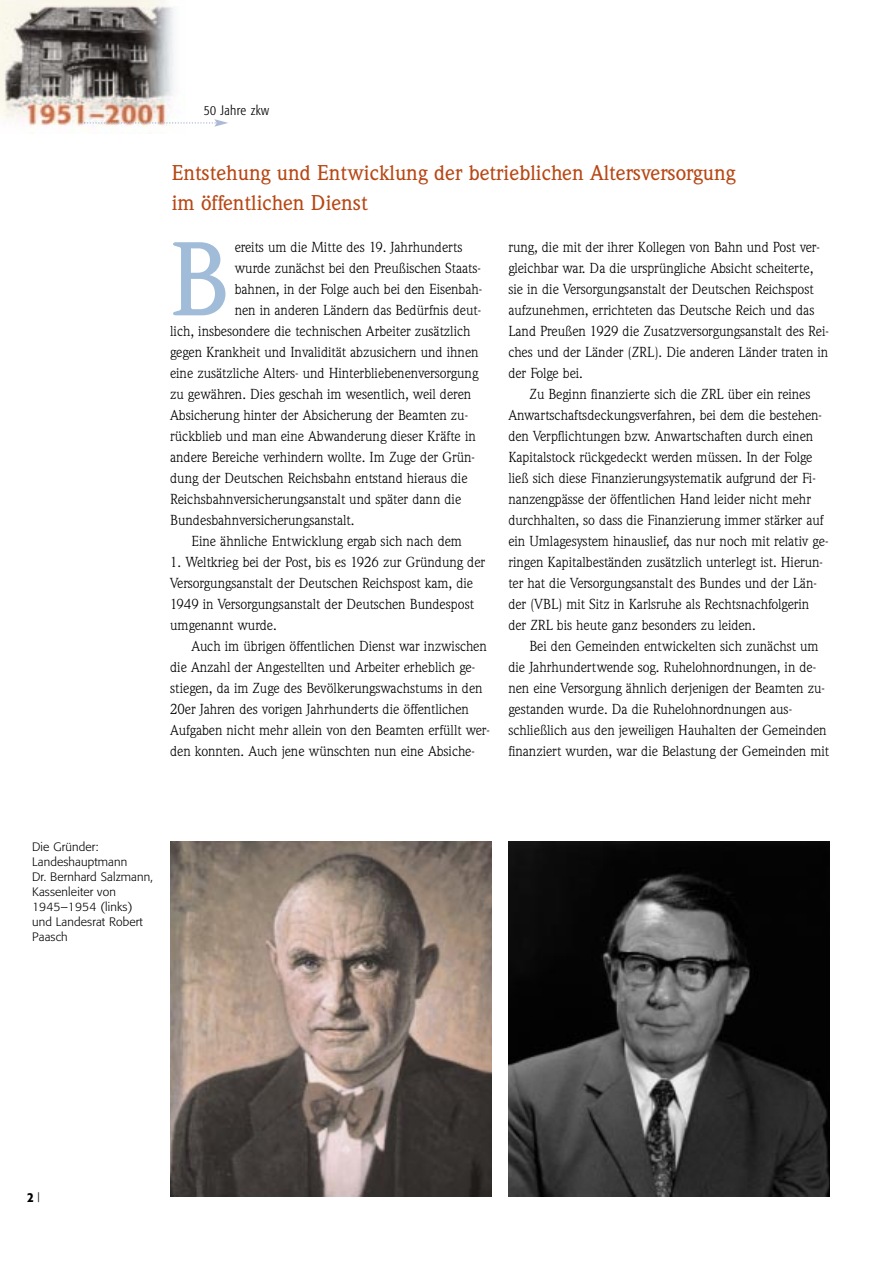
<style>
.page{position:relative;width:893px;height:1263px;background:#fff}
.page>*{position:absolute;margin:0;border:0;box-sizing:border-box;transform-origin:0 0}
.t1{font:500 102.75px "Weidemann";color:#a1bcd8}
.t2{font:500 21px/30px "Weidemann";color:#b84714}
.t3{font:14.25px/21px "Weidemann";color:#000}
.t4{font:300 condensed 13.5px "FO16";letter-spacing:.035em;color:#000}
.t5{font:500 condensed 13.5px "FO16";color:#000}
.t6{font:300 12px/15px "FO16";letter-spacing:.025em;color:#000}
.s1{font-family:"Weidemann";font-weight:400;font-stretch:normal}
</style>
<div class="page">
<img style="left:0;top:0;width:174px;height:133px">
<svg style="left:84px;top:119px;width:144px;height:8px"></svg>
<img style="left:170px;top:842px;width:321px;height:354px">
<img style="left:508px;top:842px;width:321px;height:354px">
<p class="t4" style="left:204px;top:104px;width:67px">50 Jahre zkw</p>
<h2 class="t2" style="left:172px;top:160px;width:565px">Entstehung und Entwicklung der betrieblichen Altersversorgung im öffentlichen Dienst</h2>
<h1 class="t1" style="left:170px;top:242px;width:60px">B</h1>
<p class="t3" style="left:235px;top:238px;width:229px">ereits um die Mitte des 19. Jahrhunderts</p>
<p class="t3" style="left:235px;top:259px;width:248px">wurde zunächst bei den Preußischen Staats-</p>
<p class="t3" style="left:235px;top:280px;width:249px">bahnen, in der Folge auch bei den Eisenbah-</p>
<p class="t3" style="left:235px;top:301px;width:248px">nen in anderen Ländern das Bedürfnis deut-</p>
<p class="t3" style="left:170px;top:322px;width:302px">lich, insbesondere die technischen Arbeiter zusätzlich</p>
<p class="t3" style="left:170px;top:343px;width:310px">gegen Krankheit und Invalidität abzusichern und ihnen</p>
<p class="t3" style="left:170px;top:364px;width:310px">eine zusätzliche Alters- und Hinterbliebenenversorgung</p>
<p class="t3" style="left:170px;top:385px;width:302px">zu gewähren. Dies geschah im wesentlich, weil deren</p>
<p class="t3" style="left:170px;top:406px;width:299px">Absicherung hinter der Absicherung der Beamten zu-</p>
<p class="t3" style="left:170px;top:427px;width:307px">rückblieb und man eine Abwanderung dieser Kräfte in</p>
<p class="t3" style="left:170px;top:448px;width:306px">andere Bereiche verhindern wollte. Im Zuge der Grün-</p>
<p class="t3" style="left:170px;top:469px;width:299px">dung der Deutschen Reichsbahn entstand hieraus die</p>
<p class="t3" style="left:170px;top:490px;width:293px">Reichsbahnversicherungsanstalt und später dann die</p>
<p class="t3" style="left:170px;top:511px;width:186px">Bundesbahnversicherungsanstalt.</p>
<p class="t3" style="left:191px;top:532px;width:272px">Eine ähnliche Entwicklung ergab sich nach dem</p>
<p class="t3" style="left:170px;top:553px;width:316px">1. Weltkrieg bei der Post, bis es 1926 zur Gründung der Versorgungsanstalt der Deutschen Reichspost kam, die 1949 in Versorgungsanstalt der Deutschen Bundespost umgenannt wurde.</p>
<p class="t3" style="left:170px;top:637px;width:321px;text-indent:21px">Auch im übrigen öffentlichen Dienst war inzwischen die Anzahl der Angestellten und Arbeiter erheblich ge&shy;stiegen, da im Zuge des Bevölkerungswachstums in den 20er Jahren des vorigen Jahrhunderts die öffentlichen Aufgaben nicht mehr allein von den Beamten erfüllt wer&shy;den konnten. Auch jene wünschten nun eine Absiche-</p>
<p class="t3" style="left:508px;top:238px;width:322px">rung, die mit der ihrer Kollegen von Bahn und Post ver&shy;gleichbar war. Da die ursprüngliche Absicht scheiterte, sie in die Versorgungsanstalt der Deutschen Reichspost aufzunehmen, errichteten das Deutsche Reich und das Land Preußen 1929 die Zusatzversorgungsanstalt des Rei&shy;ches und der Länder (ZRL). Die anderen Länder traten in der Folge bei.</p>
<p class="t3" style="left:508px;top:385px;width:321px;text-indent:21px">Zu Beginn finanzierte sich die ZRL über ein reines Anwartschaftsdeckungsverfahren, bei dem die bestehen&shy;den Verpflichtungen bzw. Anwartschaften durch einen Kapitalstock rückgedeckt werden müssen. In der Folge ließ sich diese Finanzierungsystematik aufgrund der Fi&shy;nanzengpässe der öffentlichen Hand leider nicht mehr durchhalten, so dass die Finanzierung immer stärker auf ein Umlagesystem hinauslief, das nur noch mit relativ ge&shy;ringen Kapitalbeständen zusätzlich unterlegt ist. Hierun&shy;ter hat die Versorgungsanstalt des Bundes und der Län&shy;der (VBL) mit Sitz in Karlsruhe als Rechtsnachfolgerin der ZRL bis heute ganz besonders zu leiden.</p>
<p class="t3" style="left:508px;top:637px;width:322px;text-indent:21px">Bei den Gemeinden entwickelten sich zunächst um die Jahrhundertwende sog. Ruhelohnordnungen, in de&shy;nen eine Versorgung ähnlich derjenigen der Beamten zu&shy;gestanden wurde. Da die Ruhelohnordnungen aus&shy;schließlich aus den jeweiligen Hauhalten der Gemeinden finanziert wurden, war die Belastung der Gemeinden mit</p>
<p class="t6" style="left:32px;top:840px;width:122px">Die Gründer:<br>Landeshauptmann<br>Dr. Bernhard Salzmann,<br>Kassenleiter von<br>1945–1954 (links) und Landesrat Robert<br>Paasch</p>
<p class="t5" style="left:27px;top:1191px;width:15px">2 <span class="s1">|</span></p>
</div>
